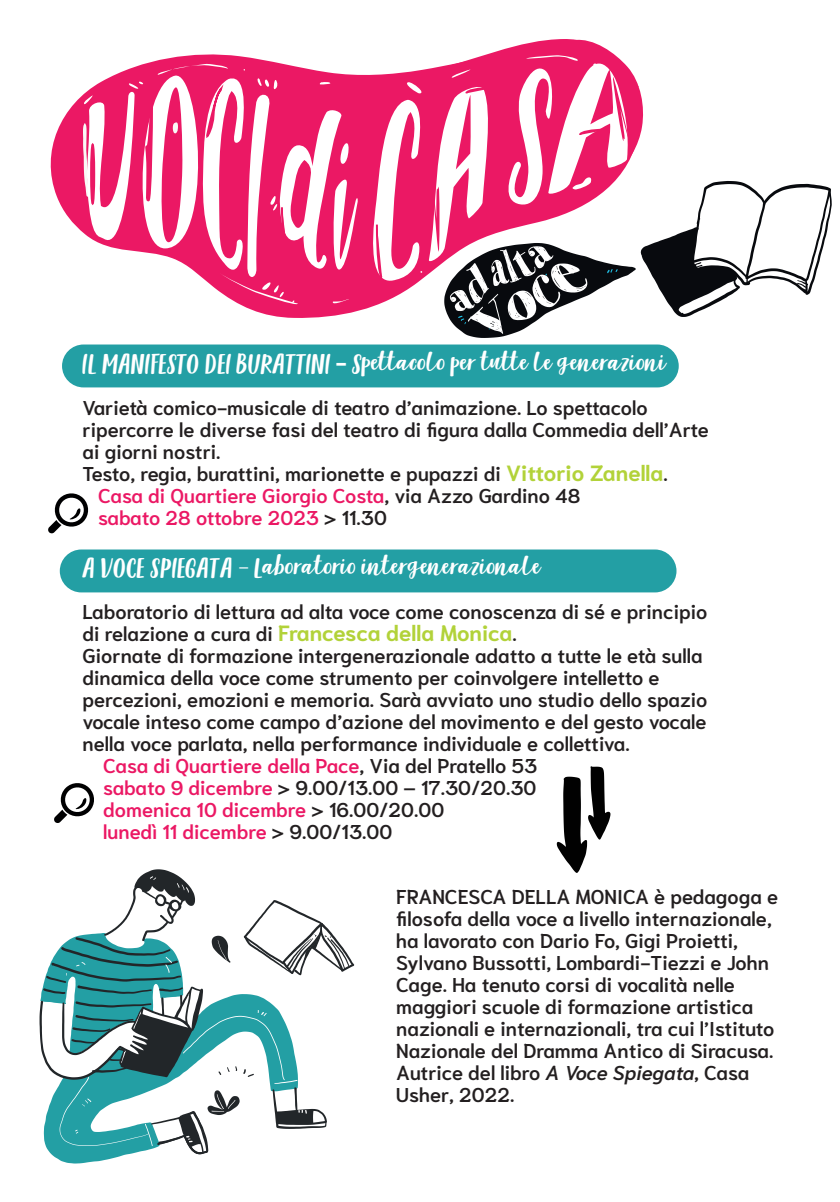
<style>
.page{position:relative;width:840px;height:1202px;background:#fff}
.page>*{position:absolute;margin:0;border:0;box-sizing:border-box;transform-origin:0 0}
.t1{font:700 22px "Niramit";color:#b2d239}
.t2{font:600 20px/22px "Niramit";color:#231f20}
.t3{font:600 20px "Niramit";color:#eb1864}
.t4{font:20px "Jonitha Script";color:#fff}
.s1{font-family:"Mostra Nuova";font-weight:700}
.s2{font-weight:700;font-size:22px;color:#b2d239}
.s3{color:#231f20}
.s4{font-family:"Myriad Pro"}
.s5{font-weight:600;font-size:20px;color:#231f20}
.s6{color:#eb1864}
.s7{font-style:italic}
</style>
<div class="page">
<div style="left:62px;top:344px;width:616px;height:43px;background:#239fa4;border-radius:21px"></div>
<div style="left:60px;top:549px;width:616px;height:43px;background:#239fa4;border-radius:21px"></div>
<svg style="left:51px;top:1154px;width:151px;height:9px"></svg>
<svg style="left:39px;top:869px;width:315px;height:285px"></svg>
<svg style="left:48px;top:493px;width:41px;height:41px"></svg>
<svg style="left:54px;top:783px;width:40px;height:40px"></svg>
<svg style="left:556px;top:766px;width:54px;height:107px"></svg>
<svg style="left:50px;top:96px;width:32px;height:136px"></svg>
<svg style="left:82px;top:39px;width:749px;height:299px"></svg>
<p class="t4" style="left:82px;top:350px;width:585px">IL MANIFESTO DEI BURATTINI <span class="s1">–</span> Spettacolo per tutte le generazioni</p>
<p class="t2" style="left:82px;top:397px;width:566px">Varietà comico-musicale di teatro d’animazione. Lo spettacolo</p>
<p class="t2" style="left:82px;top:419px;width:627px">ripercorre le diverse fasi del teatro di figura dalla Commedia dell’Arte</p>
<p class="t2" style="left:82px;top:441px;width:139px">ai giorni nostri.</p>
<p class="t2" style="left:82px;top:463px;width:586px">Testo, regia, burattini, marionette e pupazzi di <span class="s2">Vittorio Zanella</span>.</p>
<p class="t3" style="left:98px;top:485px;width:483px">Casa di Quartiere Giorgio Costa<span class="s3">, via Azzo Gardino 48</span></p>
<p class="t3" style="left:98px;top:507px;width:290px">sabato 28 ottobre 2023 <span class="s3">&gt; 11.30</span></p>
<p class="t4" style="left:82px;top:554px;width:459px">A VOCE SPIEGATA <span class="s4">–</span> Laboratorio intergenerazionale</p>
<p class="t2" style="left:82px;top:601px;width:626px">Laboratorio di lettura ad alta voce come conoscenza di sé e principio</p>
<p class="t1" style="left:82px;top:621px;width:435px"><span class="s5">di relazione a cura di</span> Francesca della Monica<span class="s5">.</span></p>
<p class="t2" style="left:82px;top:645px;width:621px">Giornate di formazione intergenerazionale adatto a tutte le età sulla</p>
<p class="t2" style="left:82px;top:667px;width:578px">dinamica della voce come strumento per coinvolgere intelletto e</p>
<p class="t2" style="left:82px;top:689px;width:626px">percezioni, emozioni e memoria. Sarà avviato uno studio dello spazio</p>
<p class="t2" style="left:82px;top:711px;width:625px">vocale inteso come campo d’azione del movimento e del gesto vocale</p>
<p class="t2" style="left:82px;top:733px;width:548px">nella voce parlata, nella performance individuale e collettiva.</p>
<p class="t3" style="left:103px;top:755px;width:435px">Casa di Quartiere della Pace<span class="s3">, Via del Pratello 53</span></p>
<p class="t2" style="left:103px;top:777px;width:434px"><span class="s6">sabato 9 dicembre</span> &gt; 9.00/13.00 – 17.30/20.30</p>
<p class="t3" style="left:103px;top:799px;width:342px">domenica 10 dicembre <span class="s3">&gt; 16.00/20.00</span></p>
<p class="t3" style="left:103px;top:821px;width:290px">lunedì 11 dicembre <span class="s3">&gt; 9.00/13.00</span></p>
<p class="t2" style="left:396px;top:886px;width:383px">FRANCESCA DELLA MONICA è pedagoga e filosofa della voce a livello internazionale, ha lavorato con Dario Fo, Gigi Proietti, Sylvano Bussotti, Lombardi-Tiezzi e John Cage. Ha tenuto corsi di vocalità nelle maggiori scuole di formazione artistica nazionali e internazionali, tra cui l’Istituto Nazionale del Dramma Antico di Siracusa.<br>Autrice del libro <span class="s7">A Voce Spiegata</span>, Casa Usher, 2022.</p>
</div>
